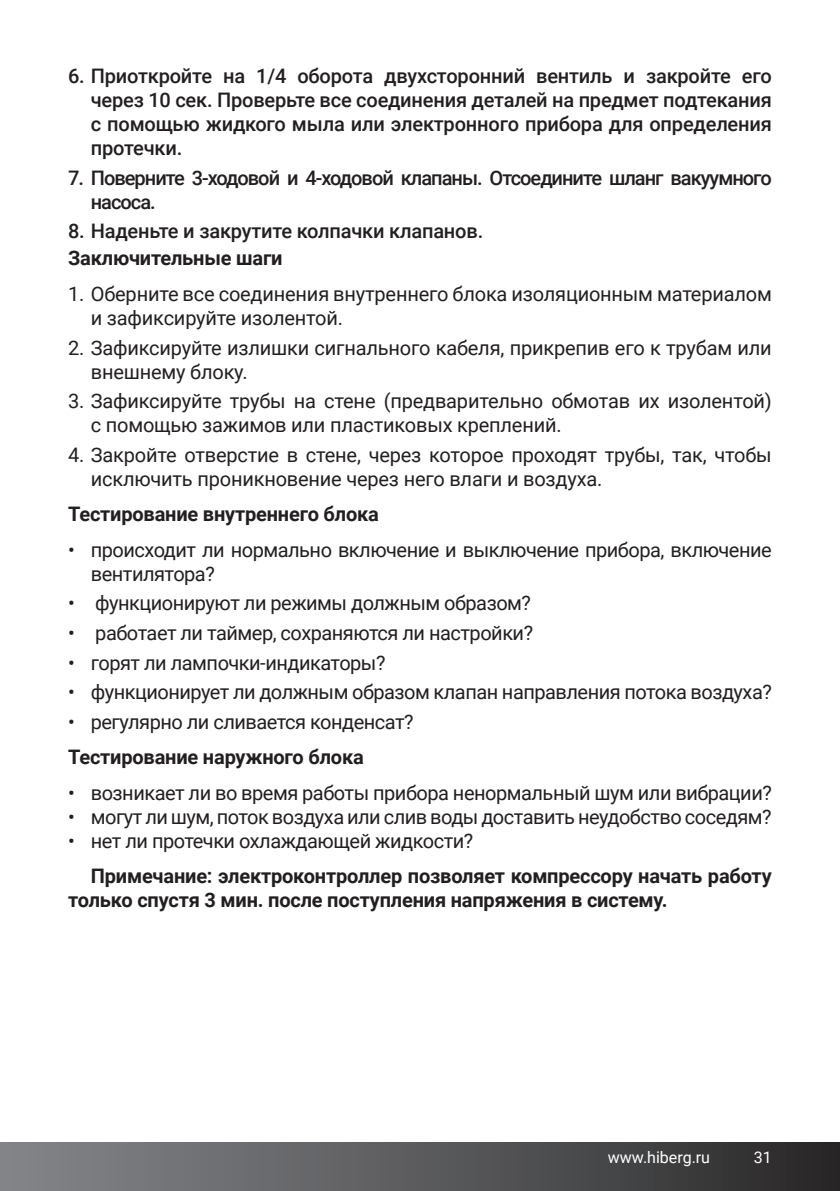
<style>
.page{position:relative;width:840px;height:1191px;background:#fff}
.page>*{position:absolute;margin:0;border:0;box-sizing:border-box;transform-origin:0 0}
.t1{font:20px/24px "Roboto";letter-spacing:-.025em;color:#231f20}
.t2{font:500 20px/24px "Roboto";letter-spacing:-.015em;color:#231f20;text-align:justify}
.t3{font:700 20px/24px "Roboto";letter-spacing:-.01em;color:#231f20}
.t4{font:500 20px/24px "Roboto";letter-spacing:-.05em;color:#231f20}
.t5{font:16px "Roboto";color:#fff}
</style>
<div class="page">
<div style="left:0;top:1142px;width:839px;height:49px;background:linear-gradient(to right,#86888c,#2b2a2b)"></div>
<p class="t2" style="left:91px;top:63px;width:682px;text-indent:-23px">6. Приоткройте на 1/4 оборота двухсторонний вентиль и закройте его через 10 сек. Проверьте все соединения деталей на предмет подтекания с помощью жидкого мыла или электронного прибора для определения протечки.</p>
<p class="t4" style="left:91px;top:165px;width:682px;text-indent:-23px">7. Поверните 3-ходовой и 4-ходовой клапаны. Отсоедините шланг вакуумного насоса.</p>
<p class="t2" style="left:68px;top:218px;width:416px">8. Наденьте и закрутите колпачки клапанов.</p>
<p class="t3" style="left:68px;top:246px;width:216px">Заключительные шаги</p>
<p class="t1" style="left:91px;top:281px;width:682px;text-indent:-23px">1. Оберните все соединения внутреннего блока изоляционным материалом и зафиксируйте изолентой.</p>
<p class="t1" style="left:91px;top:335px;width:682px;text-indent:-23px">2. Зафиксируйте излишки сигнального кабеля, прикрепив его к трубам или внешнему блоку.</p>
<p class="t1" style="left:91px;top:388px;width:682px;text-indent:-23px">3. Зафиксируйте трубы на стене (предварительно обмотав их изолентой) с помощью зажимов или пластиковых креплений.</p>
<p class="t1" style="left:91px;top:442px;width:682px;text-indent:-23px">4. Закройте отверстие в стене, через которое проходят трубы, так, чтобы исключить проникновение через него влаги и воздуха.</p>
<p class="t3" style="left:68px;top:501px;width:312px">Тестирование внутреннего блока</p>
<p class="t1" style="left:91px;top:537px;width:682px;text-indent:-23px">• происходит ли нормально включение и выключение прибора, включение вентилятора?</p>
<p class="t1" style="left:68px;top:590px;width:464px">• функционируют ли режимы должным образом?</p>
<p class="t1" style="left:68px;top:620px;width:466px">• работает ли таймер, сохраняются ли настройки?</p>
<p class="t1" style="left:68px;top:650px;width:319px">• горят ли лампочки-индикаторы?</p>
<p class="t1" style="left:68px;top:679px;width:704px">• функционирует ли должным образом клапан направления потока воздуха?</p>
<p class="t1" style="left:68px;top:709px;width:347px">• регулярно ли сливается конденсат?</p>
<p class="t3" style="left:68px;top:744px;width:297px">Тестирование наружного блока</p>
<p class="t1" style="left:68px;top:780px;width:704px">• возникает ли во время работы прибора ненормальный шум или вибрации?</p>
<p class="t1" style="left:68px;top:804px;width:704px">• могут ли шум, поток воздуха или слив воды доставить неудобство соседям?</p>
<p class="t1" style="left:68px;top:828px;width:406px">• нет ли протечки охлаждающей жидкости?</p>
<p class="t3" style="left:68px;top:863px;width:704px;text-indent:23px">Примечание: электроконтроллер позволяет компрессору начать работу только спустя 3 мин. после поступления напряжения в систему.</p>
<p class="t5" style="left:607px;top:1145px;width:104px">www.hiberg.ru</p>
<p class="t5" style="left:753px;top:1145px;width:19px">31</p>
</div>
